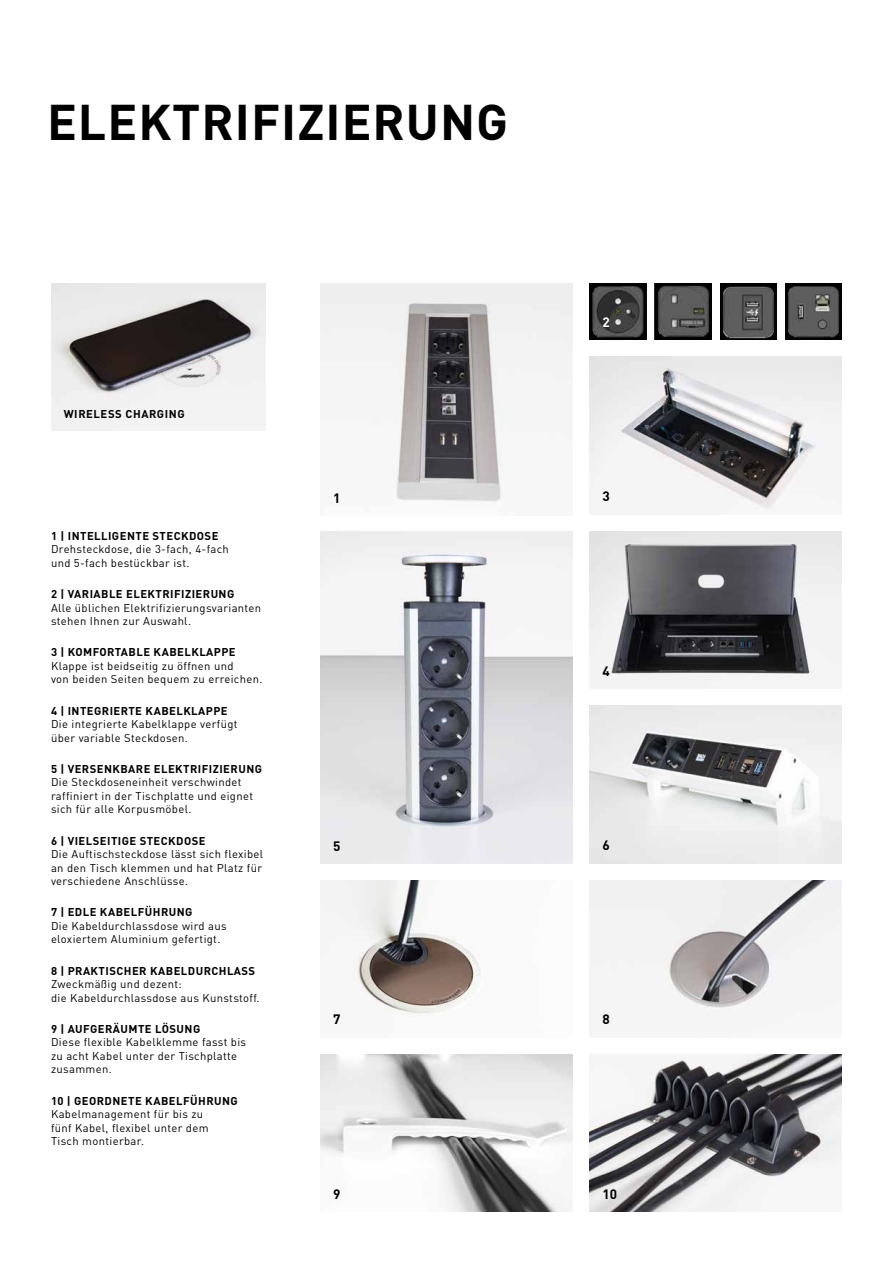
<style>
.page{position:relative;width:893px;height:1263px;background:#fff}
.page>*{position:absolute;margin:0;border:0;box-sizing:border-box;transform-origin:0 0}
.t1{font:700 49.5px "DINOT";letter-spacing:.02em;color:#000}
.t2{font:700 13.5px "DINOT";color:#000}
.t3{font:700 13.5px "DINOT";color:#fff}
.t4{font:11.25px/13.5px "DINOT";letter-spacing:.03em;color:#000}
.t5{font:700 11.25px "DINOT";letter-spacing:.04em;color:#000}
</style>
<div class="page">
<img style="left:590px;top:357px;width:252px;height:153px">
<img style="left:320px;top:880px;width:161px;height:137px">
<img style="left:590px;top:880px;width:252px;height:132px">
<img style="left:320px;top:1054px;width:253px;height:158px">
<img style="left:590px;top:1054px;width:252px;height:158px">
<img style="left:590px;top:706px;width:252px;height:157px">
<img style="left:320px;top:283px;width:253px;height:219px">
<img style="left:590px;top:531px;width:252px;height:158px">
<img style="left:590px;top:283px;width:56px;height:57px">
<img style="left:655px;top:283px;width:56px;height:57px">
<img style="left:720px;top:283px;width:57px;height:57px">
<img style="left:785px;top:283px;width:57px;height:57px">
<img style="left:320px;top:531px;width:253px;height:333px">
<img style="left:51px;top:283px;width:214px;height:147px">
<h1 class="t1" style="left:47px;top:83px;width:463px">ELEKTRIFIZIERUNG</h1>
<p class="t5" style="left:64px;top:405px;width:122px">WIRELESS CHARGING</p>
<p class="t5" style="left:51px;top:527px;width:169px">1 | INTELLIGENTE STECKDOSE</p>
<p class="t4" style="left:51px;top:542px;width:179px">Drehsteckdose, die 3-fach, 4-fach und 5-fach bestückbar ist.</p>
<p class="t5" style="left:51px;top:585px;width:185px">2 | VARIABLE ELEKTRIFIZIERUNG</p>
<p class="t4" style="left:51px;top:600px;width:212px">Alle üblichen Elektrifizierungsvarianten stehen Ihnen zur Auswahl.</p>
<p class="t5" style="left:51px;top:643px;width:186px">3 | KOMFORTABLE KABELKLAPPE</p>
<p class="t4" style="left:51px;top:658px;width:213px">Klappe ist beidseitig zu öffnen und<br>von beiden Seiten bequem zu erreichen.</p>
<p class="t5" style="left:51px;top:702px;width:178px">4 | INTEGRIERTE KABELKLAPPE</p>
<p class="t4" style="left:51px;top:716px;width:188px">Die integrierte Kabelklappe verfügt über variable Steckdosen.</p>
<p class="t5" style="left:51px;top:760px;width:213px">5 | VERSENKBARE ELEKTRIFIZIERUNG</p>
<p class="t4" style="left:51px;top:775px;width:204px">Die Steckdoseneinheit verschwindet raffiniert in der Tischplatte und eignet sich für alle Korpusmöbel.</p>
<p class="t5" style="left:51px;top:832px;width:156px">6 | VIELSEITIGE STECKDOSE</p>
<p class="t4" style="left:51px;top:846px;width:214px;text-align:justify">Die Auftischsteckdose lässt sich flexibel an den Tisch klemmen und hat Platz für verschiedene Anschlüsse.</p>
<p class="t5" style="left:51px;top:903px;width:143px">7 | EDLE KABELFÜHRUNG</p>
<p class="t4" style="left:51px;top:918px;width:177px">Die Kabeldurchlassdose wird aus eloxiertem Aluminium gefertigt.</p>
<p class="t5" style="left:51px;top:962px;width:206px">8 | PRAKTISCHER KABELDURCHLASS</p>
<p class="t4" style="left:51px;top:976px;width:210px">Zweckmäßig und dezent:<br>die Kabeldurchlassdose aus Kunststoff.</p>
<p class="t5" style="left:51px;top:1020px;width:151px">9 | AUFGERÄUMTE LÖSUNG</p>
<p class="t4" style="left:51px;top:1035px;width:197px">Diese flexible Kabelklemme fasst bis zu acht Kabel unter der Tischplatte zusammen.</p>
<p class="t5" style="left:51px;top:1092px;width:188px">10 | GEORDNETE KABELFÜHRUNG</p>
<p class="t4" style="left:51px;top:1106px;width:159px">Kabelmanagement für bis zu fünf Kabel, flexibel unter dem<br>Tisch montierbar.</p>
<p class="t2" style="left:333px;top:487px;width:9px">1</p>
<p class="t2" style="left:333px;top:835px;width:9px">5</p>
<p class="t2" style="left:333px;top:1009px;width:9px">7</p>
<p class="t2" style="left:333px;top:1184px;width:9px">9</p>
<p class="t3" style="left:602px;top:312px;width:9px">2</p>
<p class="t2" style="left:602px;top:486px;width:9px">3</p>
<p class="t2" style="left:602px;top:660px;width:9px">4</p>
<p class="t2" style="left:602px;top:835px;width:9px">6</p>
<p class="t2" style="left:602px;top:1009px;width:9px">8</p>
<p class="t2" style="left:602px;top:1184px;width:16px">10</p>
</div>
